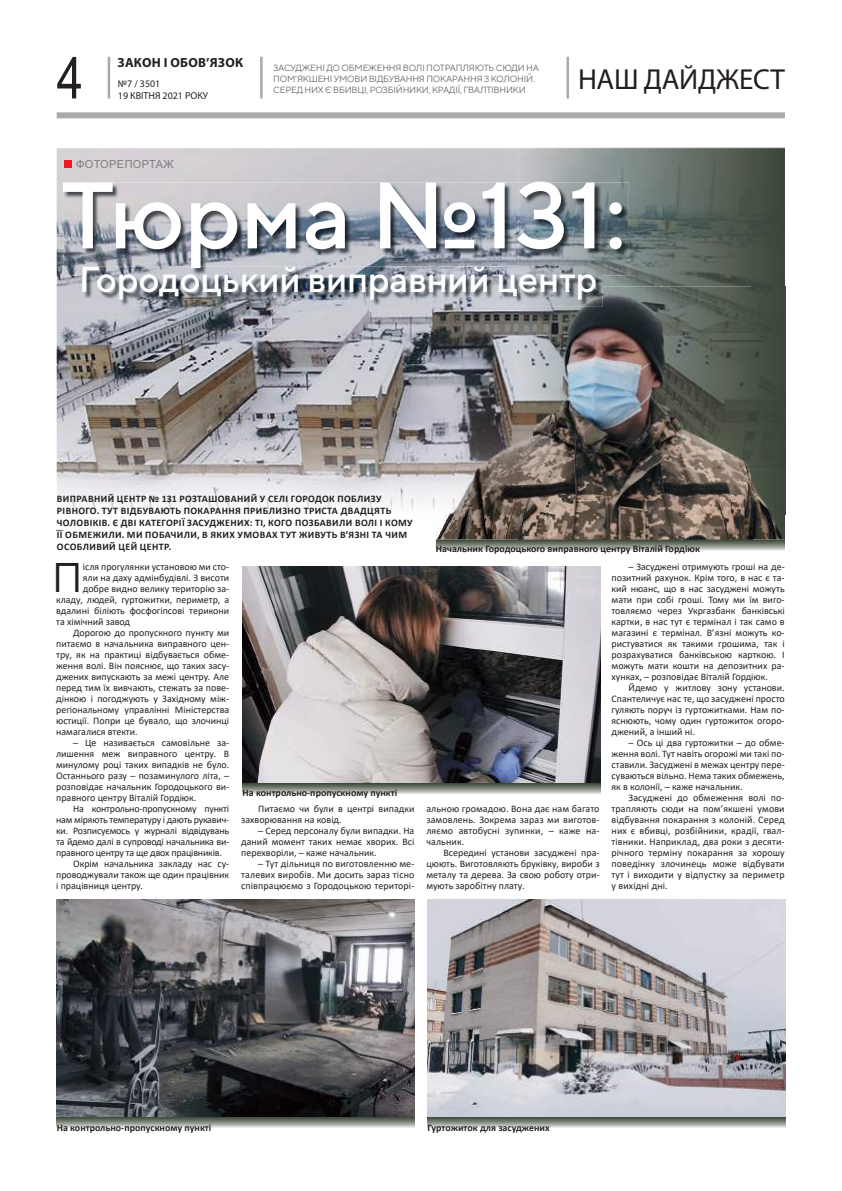
<style>
.page{position:relative;width:842px;height:1191px;background:#fff}
.page>*{position:absolute;margin:0;border:0;box-sizing:border-box;transform-origin:0 0}
.t1{font:500 94px "TT Norms";color:#fff}
.t2{font:58px "Arial Narrow";color:#241f1f}
.t3{font:41.4px "TT Norms";color:#241f1f}
.t4{font:500 36px "TT Norms";color:#fff}
.t5{font:29px "Myriad Pro";letter-spacing:-.01em;color:#241f1f}
.t6{font:700 13.2px "Myriad Pro";letter-spacing:.02em;color:#241f1f}
.t7{font:11px "Arial";letter-spacing:.035em;color:#7d7c7e}
.t8{font:10px/11px "Calibri";color:#241f1f;text-align:justify}
.t9{font:700 10px/12px "Calibri";letter-spacing:.03em;color:#241f1f}
.t10{font:10px "Calibri";letter-spacing:-.02em;color:#241f1f}
.t11{font:700 10px "Calibri";color:#241f1f}
.t12{font:10px/12px "Myriad Pro";color:#241f1f}
.t13{font:9px/11px "TT Norms";letter-spacing:-.02em;color:#6f6d6f}
</style>
<div class="page">
<div style="left:57px;top:112px;width:728px;height:6px;background:#aaaaac"></div>
<hr style="left:260px;top:57px;width:3px;height:41px;background:#aaaaac">
<hr style="left:108px;top:57px;width:2px;height:41px;background:#aaaaac">
<hr style="left:566px;top:57px;width:3px;height:41px;background:#aaaaac">
<svg style="left:427px;top:1116px;width:358px;height:11px"></svg>
<svg style="left:57px;top:1116px;width:357px;height:11px"></svg>
<svg style="left:243px;top:783px;width:357px;height:11px"></svg>
<img style="left:57px;top:148px;width:462px;height:363px">
<div style="left:64px;top:160px;width:8px;height:7px;background:#ef1923"></div>
<img style="left:436px;top:286px;width:350px;height:253px">
<img style="left:436px;top:307px;width:83px;height:207px">
<img style="left:752px;top:286px;width:33px;height:228px">
<img style="left:83px;top:275px;width:436px;height:32px">
<img style="left:519px;top:286px;width:84px;height:21px">
<img style="left:436px;top:286px;width:160px;height:13px">
<img style="left:64px;top:182px;width:455px;height:93px">
<svg style="left:519px;top:148px;width:266px;height:138px"></svg>
<img style="left:83px;top:267px;width:513px;height:8px">
<img style="left:84px;top:268px;width:512px;height:7px">
<img style="left:243px;top:566px;width:357px;height:217px">
<img style="left:57px;top:899px;width:357px;height:217px">
<img style="left:427px;top:899px;width:358px;height:217px">
<svg style="left:436px;top:539px;width:349px;height:11px"></svg>
<h2 class="t2" style="left:57px;top:35px;width:28px">4</h2>
<h3 class="t6" style="left:118px;top:54px;width:127px">ЗАКОН І ОБОВ’ЯЗОК</h3>
<p class="t12" style="left:118px;top:77px;width:92px">№7 / 3501<br>19 КВІТНЯ 2021 РОКУ</p>
<p class="t7" style="left:76px;top:156px;width:99px">ФОТОРЕПОРТАЖ</p>
<p class="t13" style="left:273px;top:63px;width:267px">ЗАСУДЖЕНІ ДО ОБМЕЖЕННЯ ВОЛІ ПОТРАПЛЯЮТЬ СЮДИ НА<br>ПОМ’ЯКШЕНІ УМОВИ ВІДБУВАННЯ ПОКАРАННЯ З КОЛОНІЙ.<br>СЕРЕД НИХ Є ВБИВЦІ, РОЗБІЙНИКИ, КРАДІЇ, ГВАЛТІВНИКИ</p>
<h3 class="t5" style="left:578px;top:61px;width:208px">НАШ ДАЙДЖЕСТ</h3>
<h1 class="t1" style="left:61px;top:157px;width:567px">Тюрма №131:</h1>
<h3 class="t4" style="left:79px;top:257px;width:520px">Городоцький виправний центр</h3>
<p class="t9" style="left:57px;top:492px;width:357px">ВИПРАВНИЙ ЦЕНТР № 131 РОЗТАШОВАНИЙ У СЕЛІ ГОРОДОК ПОБЛИЗУ РІВНОГО. ТУТ ВІДБУВАЮТЬ ПОКАРАННЯ ПРИБЛИЗНО ТРИСТА ДВАДЦЯТЬ ЧОЛОВІКІВ. Є ДВІ КАТЕГОРІЇ ЗАСУДЖЕНИХ: ТІ, КОГО ПОЗБАВИЛИ ВОЛІ І КОМУ ЇЇ ОБМЕЖИЛИ. МИ ПОБАЧИЛИ, В ЯКИХ УМОВАХ ТУТ ЖИВУТЬ В’ЯЗНІ ТА ЧИМ ОСОБЛИВИЙ ЦЕЙ ЦЕНТР.</p>
<h3 class="t3" style="left:52px;top:552px;width:33px">П</h3>
<p class="t8" style="left:83px;top:561px;width:148px">ісля прогулянки установою ми сто-</p>
<p class="t8" style="left:83px;top:572px;width:148px">яли на даху адмінбудівлі. З висоти</p>
<p class="t8" style="left:83px;top:583px;width:148px">добре видно велику територію за-</p>
<p class="t8" style="left:56px;top:594px;width:175px">кладу, людей, гуртожитки, периметр, а</p>
<p class="t8" style="left:56px;top:605px;width:175px">вдалині біліють фосфогіпсові терикони</p>
<p class="t8" style="left:56px;top:616px;width:76px">та хімічний завод</p>
<p class="t8" style="left:73px;top:627px;width:158px">Дорогою до пропускного пункту ми</p>
<p class="t8" style="left:56px;top:638px;width:175px">питаємо в начальника виправного цен-</p>
<p class="t8" style="left:56px;top:649px;width:175px">тру, як на практиці відбувається обме-</p>
<p class="t8" style="left:56px;top:660px;width:175px">ження волі. Він пояснює, що таких засу-</p>
<p class="t8" style="left:56px;top:671px;width:175px">джених випускають за межі центру. Але</p>
<p class="t8" style="left:56px;top:682px;width:175px">перед тим їх вивчають, стежать за пове-</p>
<p class="t8" style="left:56px;top:693px;width:175px">дінкою і погоджують у Західному між-</p>
<p class="t8" style="left:56px;top:704px;width:175px">регіональному управлінні Міністерства</p>
<p class="t8" style="left:56px;top:715px;width:175px">юстиції. Попри це бувало, що злочинці</p>
<p class="t8" style="left:56px;top:726px;width:83px">намагалися втекти.</p>
<p class="t8" style="left:56px;top:737px;width:175px;text-indent:17px">– Це називається самовільне за&shy;лишення меж виправного центру. В минулому році таких випадків не було.<br>Останнього разу – позаминулого літа, – розповідає начальник Городоцького ви&shy;правного центру Віталій Гордіюк.</p>
<p class="t10" style="left:73px;top:801px;width:158px">На контрольно-пропускному пункті</p>
<p class="t10" style="left:56px;top:812px;width:175px">нам міряють температуру і дають рукавич-</p>
<p class="t10" style="left:56px;top:823px;width:175px">ки. Розписуємось у журналі відвідувань</p>
<p class="t10" style="left:56px;top:834px;width:175px">та йдемо далі в супроводі начальника ви-</p>
<p class="t10" style="left:56px;top:845px;width:167px">правного центру та ще двох працівників.</p>
<p class="t8" style="left:73px;top:858px;width:158px">Окрім начальника закладу нас су-</p>
<p class="t8" style="left:56px;top:869px;width:175px">проводжували також ще один працівник</p>
<p class="t8" style="left:56px;top:880px;width:88px">і працівниця центру.</p>
<p class="t11" style="left:243px;top:786px;width:156px">На контрольно-пропускному пункті</p>
<p class="t8" style="left:241px;top:803px;width:175px;text-indent:17px">Питаємо чи були в центрі випадки захворювання на ковід.</p>
<p class="t8" style="left:241px;top:825px;width:175px;text-indent:17px">– Серед персоналу були випадки. На даний момент таких немає хворих. Всі перехворіли, – каже начальник.</p>
<p class="t8" style="left:241px;top:858px;width:175px;text-indent:17px">– Тут дільниця по виготовленню ме&shy;талевих виробів. Ми досить зараз тісно співпрацюємо з Городоцькою територі-</p>
<p class="t11" style="left:436px;top:542px;width:266px">Начальник Городоцького виправного центру Віталій Гордіюк</p>
<p class="t8" style="left:426px;top:803px;width:175px">альною громадою. Вона дає нам багато замовлень. Зокрема зараз ми виготов&shy;ляємо автобусні зупинки, – каже на&shy;чальник.</p>
<p class="t8" style="left:426px;top:847px;width:175px;text-indent:17px">Всередині установи засуджені пра&shy;цюють. Виготовляють бруківку, вироби з металу та дерева. За свою роботу отри&shy;мують заробітну плату.</p>
<p class="t8" style="left:611px;top:561px;width:175px;text-indent:17px">– Засуджені отримують гроші на де&shy;позитний рахунок. Крім того, в нас є та&shy;кий нюанс, що в нас засуджені можуть мати при собі гроші. Тому ми їм виго&shy;товляємо через Укргазбанк банківські картки, в нас тут є термінал і так само в магазині є термінал. В’язні можуть ко&shy;ристуватися як такими грошима, так і розрахуватися банківською карткою. І можуть мати кошти на депозитних ра&shy;хунках, – розповідає Віталій Гордіюк.</p>
<p class="t8" style="left:611px;top:682px;width:175px;text-indent:17px">Йдемо у житлову зону установи.<br>Спантеличує нас те, що засуджені просто гуляють поруч із гуртожитками. Нам по&shy;яснюють, чому один гуртожиток огоро&shy;джений, а інший ні.</p>
<p class="t8" style="left:611px;top:737px;width:175px;text-indent:17px">– Ось ці два гуртожитки – до обме&shy;ження волі. Тут навіть огорожі ми такі по&shy;ставили. Засуджені в межах центру пере&shy;суваються вільно. Нема таких обмежень, як в колонії, – каже начальник.</p>
<p class="t8" style="left:611px;top:792px;width:175px;text-indent:17px">Засуджені до обмеження волі по&shy;трапляють сюди на пом’якшені умови відбування покарання з колоній. Серед них є вбивці, розбійники, крадії, гвал&shy;тівники. Наприклад, два роки з десяти&shy;річного терміну покарання за хорошу поведінку злочинець може відбувати тут і виходити у відпустку за периметр у вихідні дні.</p>
<p class="t11" style="left:57px;top:1120px;width:156px">На контрольно-пропускному пункті</p>
<p class="t11" style="left:428px;top:1120px;width:124px">Гуртожиток для засуджених</p>
</div>
